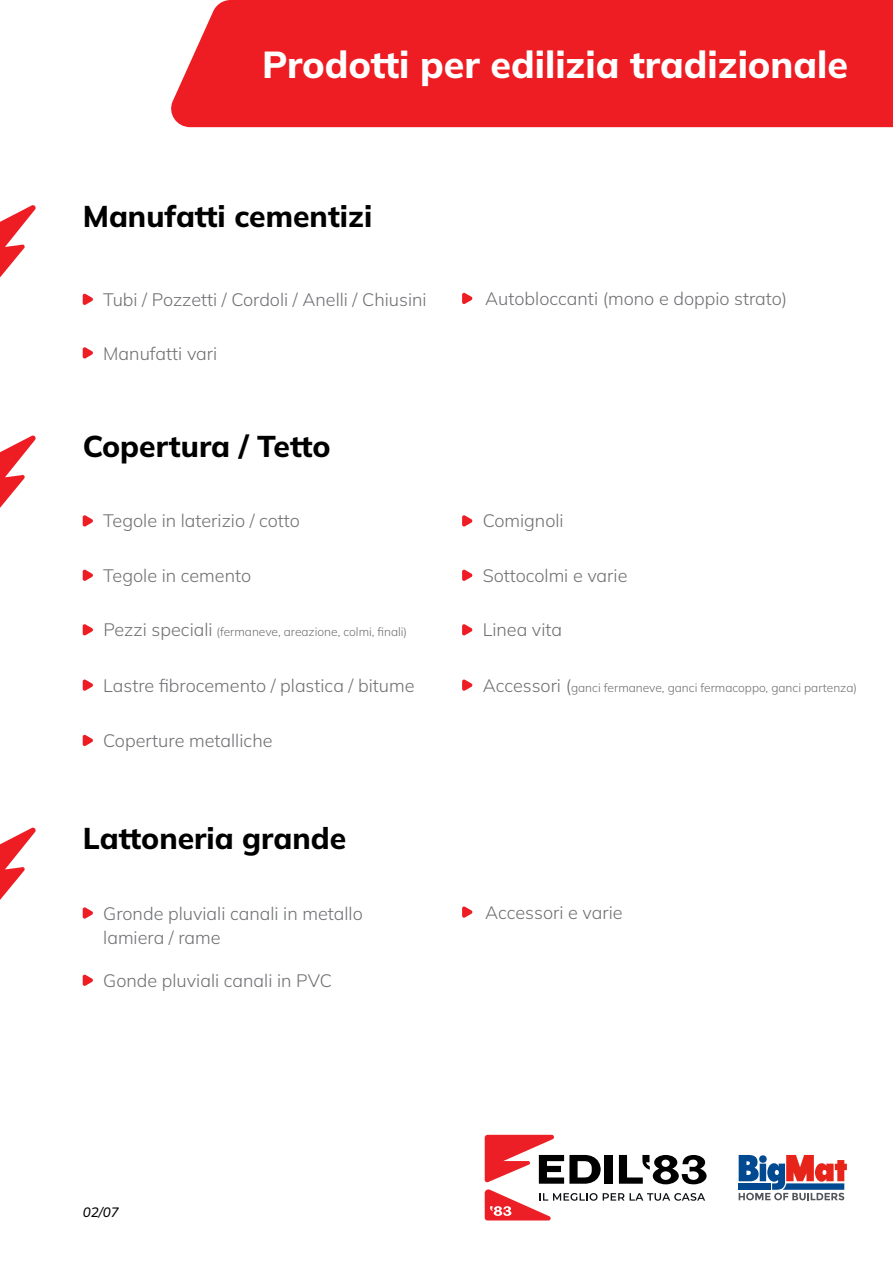
<style>
.page{position:relative;width:893px;height:1263px;background:#fff}
.page>*{position:absolute;margin:0;border:0;box-sizing:border-box;transform-origin:0 0}
.t1{font:200 37.5px "Mulish";color:#fff}
.t2{font:200 30px "Mulish";color:#000001}
.t3{font:200 18px/24px "Mulish";color:#6f7073}
.t4{font:italic 200 13.5px "Mulish";color:#000001}
.t5{font:200 12px "Mulish";color:#6f7073}
.s1{font-size:18px}
</style>
<div class="page">
<div style="left:171px;top:0;width:722px;height:127px;background:#ee1d23"></div>
<svg style="left:0;top:205px;width:36px;height:73px"></svg>
<svg style="left:0;top:435px;width:36px;height:73px"></svg>
<svg style="left:83px;top:293px;width:10px;height:12px"></svg>
<svg style="left:83px;top:347px;width:10px;height:12px"></svg>
<svg style="left:462px;top:292px;width:11px;height:12px"></svg>
<svg style="left:83px;top:515px;width:10px;height:12px"></svg>
<svg style="left:83px;top:569px;width:10px;height:12px"></svg>
<svg style="left:83px;top:679px;width:10px;height:12px"></svg>
<svg style="left:83px;top:734px;width:10px;height:12px"></svg>
<svg style="left:83px;top:624px;width:10px;height:12px"></svg>
<svg style="left:462px;top:515px;width:11px;height:12px"></svg>
<svg style="left:462px;top:569px;width:11px;height:12px"></svg>
<svg style="left:462px;top:679px;width:11px;height:12px"></svg>
<svg style="left:462px;top:624px;width:11px;height:12px"></svg>
<svg style="left:0;top:827px;width:36px;height:73px"></svg>
<svg style="left:83px;top:907px;width:10px;height:12px"></svg>
<svg style="left:83px;top:974px;width:10px;height:12px"></svg>
<svg style="left:462px;top:906px;width:11px;height:12px"></svg>
<svg style="left:485px;top:1135px;width:222px;height:85px"></svg>
<svg style="left:739px;top:1155px;width:108px;height:45px"></svg>
<h1 class="t1" style="left:262px;top:39px;width:588px">Prodotti per edilizia tradizionale</h1>
<h2 class="t2" style="left:83px;top:196px;width:291px">Manufatti cementizi</h2>
<p class="t3" style="left:103px;top:287px;width:325px">Tubi / Pozzetti / Cordoli / Anelli / Chiusini</p>
<p class="t3" style="left:103px;top:341px;width:116px">Manufatti vari</p>
<h2 class="t2" style="left:83px;top:426px;width:249px">Copertura / Tetto</h2>
<p class="t3" style="left:103px;top:509px;width:198px">Tegole in laterizio / cotto</p>
<p class="t3" style="left:103px;top:563px;width:149px">Tegole in cemento</p>
<p class="t5" style="left:103px;top:624px;width:305px"><span class="s1">Pezzi speciali</span> (fermaneve, areazione, colmi, finali)</p>
<p class="t3" style="left:103px;top:673px;width:313px">Lastre fibrocemento / plastica / bitume</p>
<p class="t3" style="left:103px;top:728px;width:171px">Coperture metalliche</p>
<h2 class="t2" style="left:83px;top:818px;width:265px">Lattoneria grande</h2>
<p class="t3" style="left:103px;top:901px;width:261px">Gronde pluviali canali in metallo lamiera / rame</p>
<p class="t3" style="left:103px;top:968px;width:230px">Gonde pluviali canali in PVC</p>
<p class="t3" style="left:485px;top:286px;width:303px">Autobloccanti (mono e doppio strato)</p>
<p class="t3" style="left:483px;top:509px;width:82px">Comignoli</p>
<p class="t3" style="left:483px;top:563px;width:146px">Sottocolmi e varie</p>
<p class="t3" style="left:483px;top:617px;width:81px">Linea vita</p>
<p class="t5" style="left:483px;top:680px;width:376px"><span class="s1">Accessori (</span>ganci fermaneve, ganci fermacoppo, ganci partenza)</p>
<p class="t3" style="left:485px;top:900px;width:139px">Accessori e varie</p>
<p class="t4" style="left:83px;top:1203px;width:38px">02/07</p>
</div>
